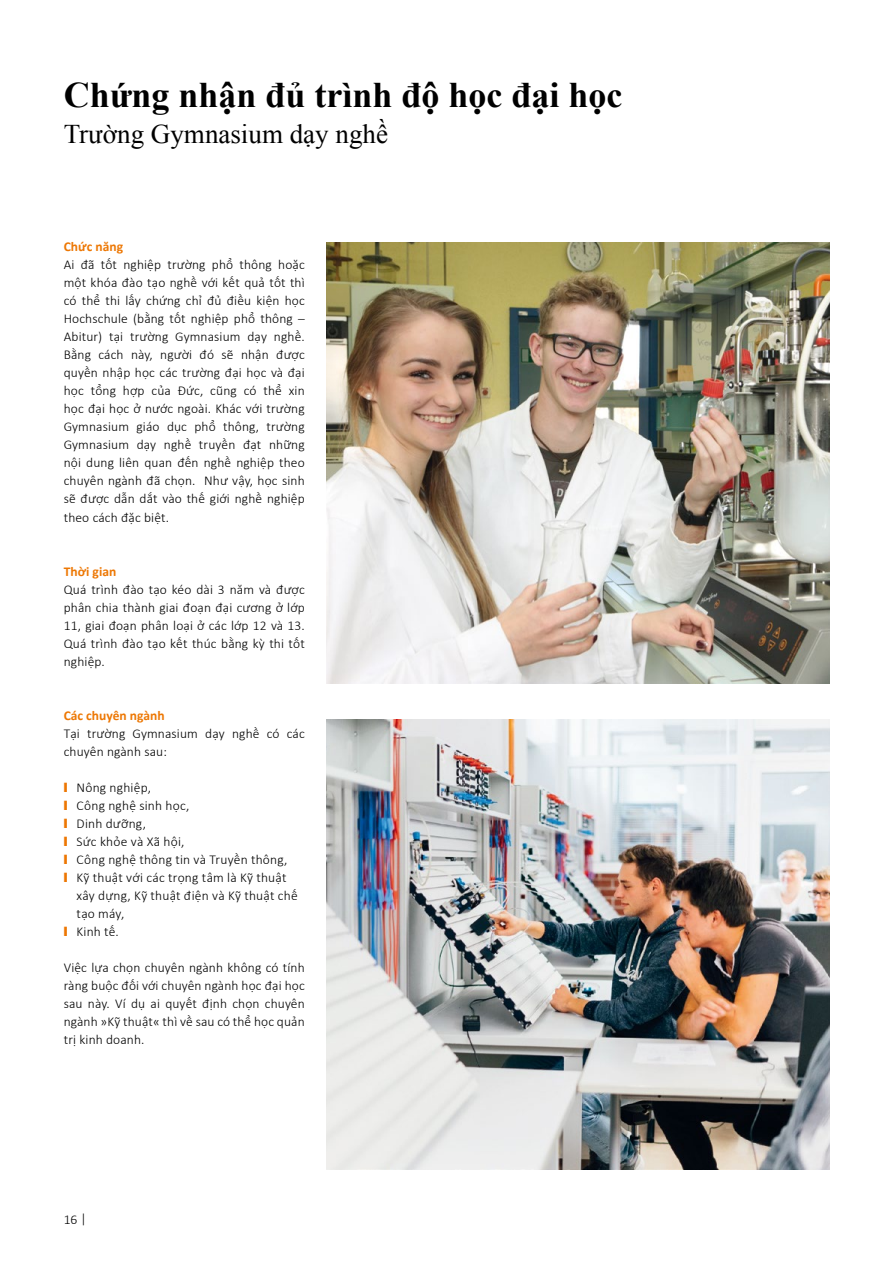
<style>
.page{position:relative;width:893px;height:1263px;background:#fff}
.page>*{position:absolute;margin:0;border:0;box-sizing:border-box;transform-origin:0 0}
.Headline_Innen{font:700 36px "Times New Roman";color:#000}
.Subline_Innen{font:27px "Times New Roman";color:#000}
.Fließtext_9pt{font:300 13.5px/18px "Calibri";letter-spacing:.01em;color:#000;text-align:justify}
.Fließtext_9pt-2{font:700 13.5px "Calibri";color:#ed7703}
.s1{color:#ed7703}
</style>
<div class="page">
<img style="left:326px;top:243px;width:503px;height:440px">
<img style="left:326px;top:719px;width:503px;height:450px">
<h1 class="Headline_Innen" style="left:64px;top:70px;width:560px">Chứng nhận đủ trình độ học đại học</h1>
<h2 class="Subline_Innen" style="left:64px;top:116px;width:326px">Trường Gymnasium dạy nghề</h2>
<p class="Fließtext_9pt-2" style="left:64px;top:238px;width:61px">Chức năng</p>
<p class="Fließtext_9pt" style="left:64px;top:256px;width:243px">Ai đã tốt nghiệp trường phổ thông hoặc một khóa đào tạo nghề với kết quả tốt thì có thể thi lấy chứng chỉ đủ điều kiện học Hochschule (bằng tốt nghiệp phổ thông – Abitur) tại trường Gymnasium dạy nghề.<br>Bằng cách này, người đó sẽ nhận được quyền nhập học các trường đại học và đại học tổng hợp của Đức, cũng có thể xin học đại học ở nước ngoài. Khác với trường Gymnasium giáo dục phổ thông, trường Gymnasium dạy nghề truyền đạt những nội dung liên quan đến nghề nghiệp theo chuyên ngành đã chọn. Như vậy, học sinh sẽ được dẫn dắt vào thế giới nghề nghiệp theo cách đặc biệt.</p>
<p class="Fließtext_9pt-2" style="left:64px;top:562px;width:54px">Thời gian</p>
<p class="Fließtext_9pt" style="left:64px;top:580px;width:243px">Quá trình đào tạo kéo dài 3 năm và được phân chia thành giai đoạn đại cương ở lớp 11, giai đoạn phân loại ở các lớp 12 và 13.<br>Quá trình đào tạo kết thúc bằng kỳ thi tốt nghiệp.</p>
<p class="Fließtext_9pt-2" style="left:64px;top:706px;width:102px">Các chuyên ngành</p>
<p class="Fließtext_9pt" style="left:64px;top:724px;width:242px">Tại trường Gymnasium dạy nghề có các chuyên ngành sau:</p>
<p class="Fließtext_9pt" style="left:64px;top:778px;width:89px"><span class="s1">❙</span> Nông nghiệp,</p>
<p class="Fließtext_9pt" style="left:64px;top:796px;width:127px"><span class="s1">❙</span> Công nghệ sinh học,</p>
<p class="Fließtext_9pt" style="left:64px;top:814px;width:84px"><span class="s1">❙</span> Dinh dưỡng,</p>
<p class="Fließtext_9pt" style="left:64px;top:832px;width:122px"><span class="s1">❙</span> Sức khỏe và Xã hội,</p>
<p class="Fließtext_9pt" style="left:64px;top:850px;width:225px"><span class="s1">❙</span> Công nghệ thông tin và Truyền thông,</p>
<p class="Fließtext_9pt" style="left:77px;top:868px;width:223px;text-align:left;text-indent:-13px"><span class="s1">❙</span> Kỹ thuật với các trọng tâm là Kỹ thuật xây dựng, Kỹ thuật điện và Kỹ thuật chế tạo máy,</p>
<p class="Fließtext_9pt" style="left:64px;top:922px;width:57px"><span class="s1">❙</span> Kinh tế.</p>
<p class="Fließtext_9pt" style="left:64px;top:958px;width:242px">Việc lựa chọn chuyên ngành không có tính ràng buộc đối với chuyên ngành học đại học sau này. Ví dụ ai quyết định chọn chuyên ngành »Kỹ thuật« thì về sau có thể học quản trị kinh doanh.</p>
<p class="Fließtext_9pt" style="left:64px;top:1210px;width:24px">16 |</p>
</div>
